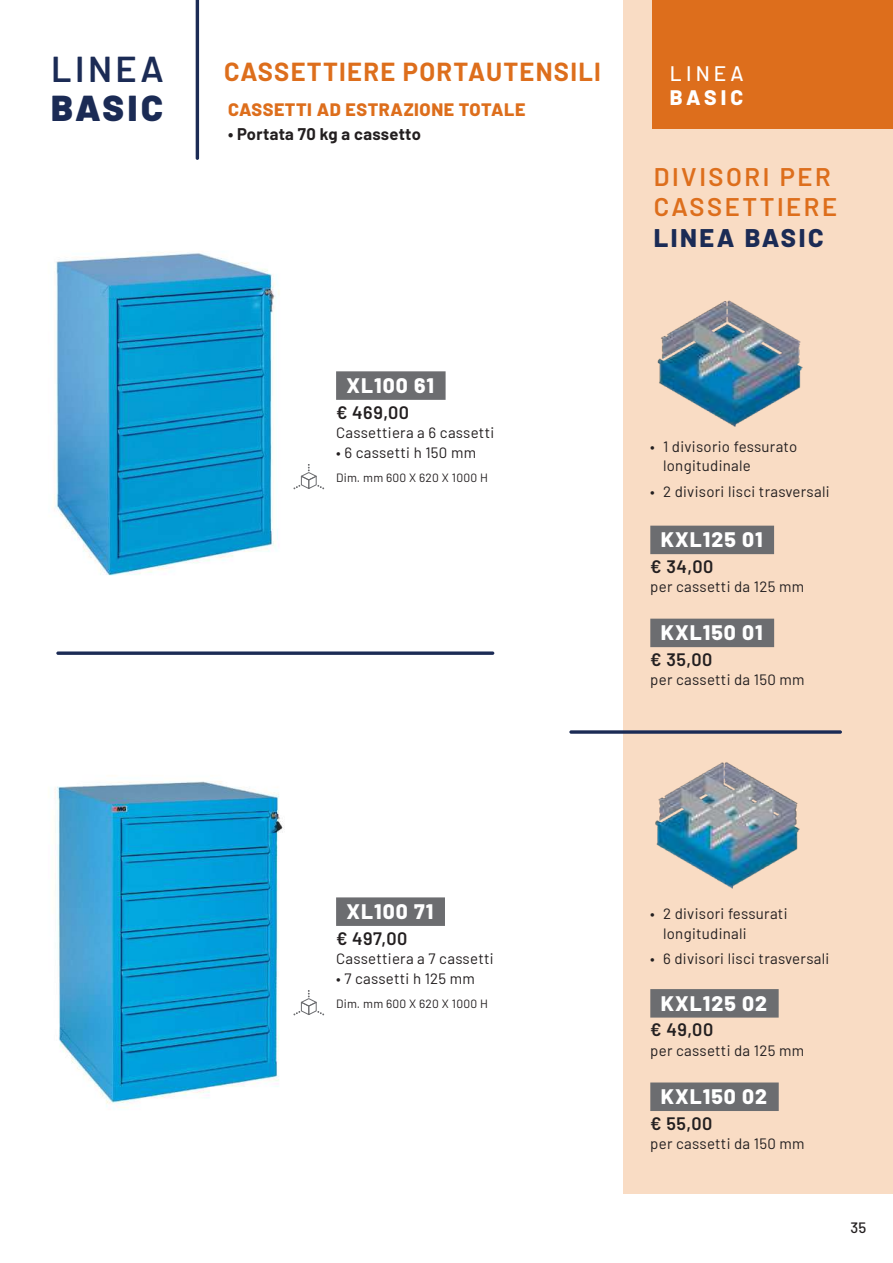
<style>
.page{position:relative;width:893px;height:1263px;background:#fff}
.page>*{position:absolute;margin:0;border:0;box-sizing:border-box;transform-origin:0 0}
.t1{font:600 36px "Barlow";letter-spacing:.1em;color:#1b2b55}
.t2{font:900 36px "Barlow";letter-spacing:.075em;color:#1b2b55}
.t3{font:700 25.5px "Barlow";letter-spacing:.05em;color:#dd6e1c}
.t4{font:600 25.5px/30.6px "Barlow";letter-spacing:.1em;color:#dd6e1c}
.t5{font:800 25.5px "Barlow";letter-spacing:.1em;color:#1b2b55}
.t6{font:800 21px "Barlow";letter-spacing:.05em;color:#fff}
.t7{font:500 21px "Barlow";letter-spacing:.2em;color:#fff}
.t8{font:600 18px "Barlow";letter-spacing:.03em;color:#231f20}
.t9{font:800 18px "Barlow";letter-spacing:.03em;color:#dd6e1c}
.t10{font:700 16.5px "Barlow";letter-spacing:.02em;color:#231f20}
.t11{font:15px/19.5px "Barlow";letter-spacing:.02em;color:#231f20}
.t12{font:500 15px "Barlow";color:#231f20}
.t13{font:12px "Barlow";letter-spacing:.02em;color:#231f20}
</style>
<div class="page">
<div style="left:624px;top:0;width:269px;height:1194px;background:#f9dcc4"></div>
<div style="left:336px;top:371px;width:110px;height:29px;background:#6c6d70"></div>
<svg style="left:302px;top:464px;width:22px;height:26px"></svg>
<div style="left:336px;top:897px;width:109px;height:29px;background:#6c6d70"></div>
<svg style="left:302px;top:990px;width:22px;height:25px"></svg>
<img style="left:54px;top:252px;width:248px;height:324px">
<img style="left:54px;top:781px;width:248px;height:327px">
<div style="left:650px;top:526px;width:124px;height:28px;background:#6c6d70"></div>
<div style="left:650px;top:619px;width:124px;height:28px;background:#6c6d70"></div>
<div style="left:650px;top:989px;width:129px;height:28px;background:#6c6d70"></div>
<div style="left:650px;top:1082px;width:129px;height:29px;background:#6c6d70"></div>
<img style="left:623px;top:284px;width:180px;height:158px">
<img style="left:623px;top:734px;width:177px;height:169px">
<div style="left:653px;top:0;width:240px;height:128px;background:#dd6e1c"></div>
<svg style="left:569px;top:730px;width:273px;height:4px"></svg>
<svg style="left:56px;top:651px;width:438px;height:4px;background:#3c4a6e"></svg>
<svg style="left:196px;top:0;width:3px;height:160px"></svg>
<h1 class="t1" style="left:51px;top:42px;width:114px">LINEA</h1>
<h1 class="t2" style="left:51px;top:81px;width:113px">BASIC</h1>
<h2 class="t3" style="left:224px;top:53px;width:378px">CASSETTIERE PORTAUTENSILI</h2>
<p class="t9" style="left:228px;top:96px;width:299px">CASSETTI AD ESTRAZIONE TOTALE</p>
<p class="t10" style="left:228px;top:122px;width:194px">• Portata 70 kg a cassetto</p>
<h3 class="t7" style="left:670px;top:59px;width:75px">LINEA</h3>
<h3 class="t6" style="left:670px;top:82px;width:75px">BASIC</h3>
<h2 class="t4" style="left:654px;top:159px;width:185px">DIVISORI PER<br>CASSETTIERE</h2>
<h2 class="t5" style="left:654px;top:219px;width:171px">LINEA BASIC</h2>
<h3 class="t6" style="left:347px;top:370px;width:89px">XL100 61</h3>
<p class="t8" style="left:336px;top:399px;width:75px">€ 469,00</p>
<p class="t11" style="left:336px;top:422px;width:160px">Cassettiera a 6 cassetti</p>
<p class="t11" style="left:336px;top:441px;width:141px">• 6 cassetti h 150 mm</p>
<p class="t13" style="left:336px;top:469px;width:153px">Dim. mm 600 X 620 X 1000 H</p>
<p class="t11" style="left:663px;top:435px;width:136px;text-indent:-13px">• 1 divisorio fessurato longitudinale</p>
<p class="t11" style="left:650px;top:480px;width:181px">• 2 divisori lisci trasversali</p>
<h3 class="t6" style="left:661px;top:524px;width:103px">KXL125 01</h3>
<p class="t8" style="left:650px;top:553px;width:65px">€ 34,00</p>
<p class="t11" style="left:650px;top:576px;width:155px">per cassetti da 125 mm</p>
<h3 class="t6" style="left:661px;top:617px;width:103px">KXL150 01</h3>
<p class="t8" style="left:650px;top:646px;width:64px">€ 35,00</p>
<p class="t11" style="left:650px;top:669px;width:156px">per cassetti da 150 mm</p>
<h3 class="t6" style="left:347px;top:896px;width:88px">XL100 71</h3>
<p class="t8" style="left:336px;top:925px;width:73px">€ 497,00</p>
<p class="t11" style="left:336px;top:948px;width:159px">Cassettiera a 7 cassetti</p>
<p class="t11" style="left:336px;top:967px;width:140px">• 7 cassetti h 125 mm</p>
<p class="t13" style="left:336px;top:995px;width:153px">Dim. mm 600 X 620 X 1000 H</p>
<p class="t11" style="left:663px;top:903px;width:126px;text-indent:-13px">• 2 divisori fessurati longitudinali</p>
<p class="t11" style="left:650px;top:948px;width:181px">• 6 divisori lisci trasversali</p>
<h3 class="t6" style="left:661px;top:987px;width:108px">KXL125 02</h3>
<p class="t8" style="left:650px;top:1017px;width:64px">€ 49,00</p>
<p class="t11" style="left:650px;top:1039px;width:155px">per cassetti da 125 mm</p>
<h3 class="t6" style="left:661px;top:1081px;width:108px">KXL150 02</h3>
<p class="t8" style="left:650px;top:1110px;width:64px">€ 55,00</p>
<p class="t11" style="left:650px;top:1133px;width:156px">per cassetti da 150 mm</p>
<p class="t12" style="left:850px;top:1217px;width:17px">35</p>
</div>
